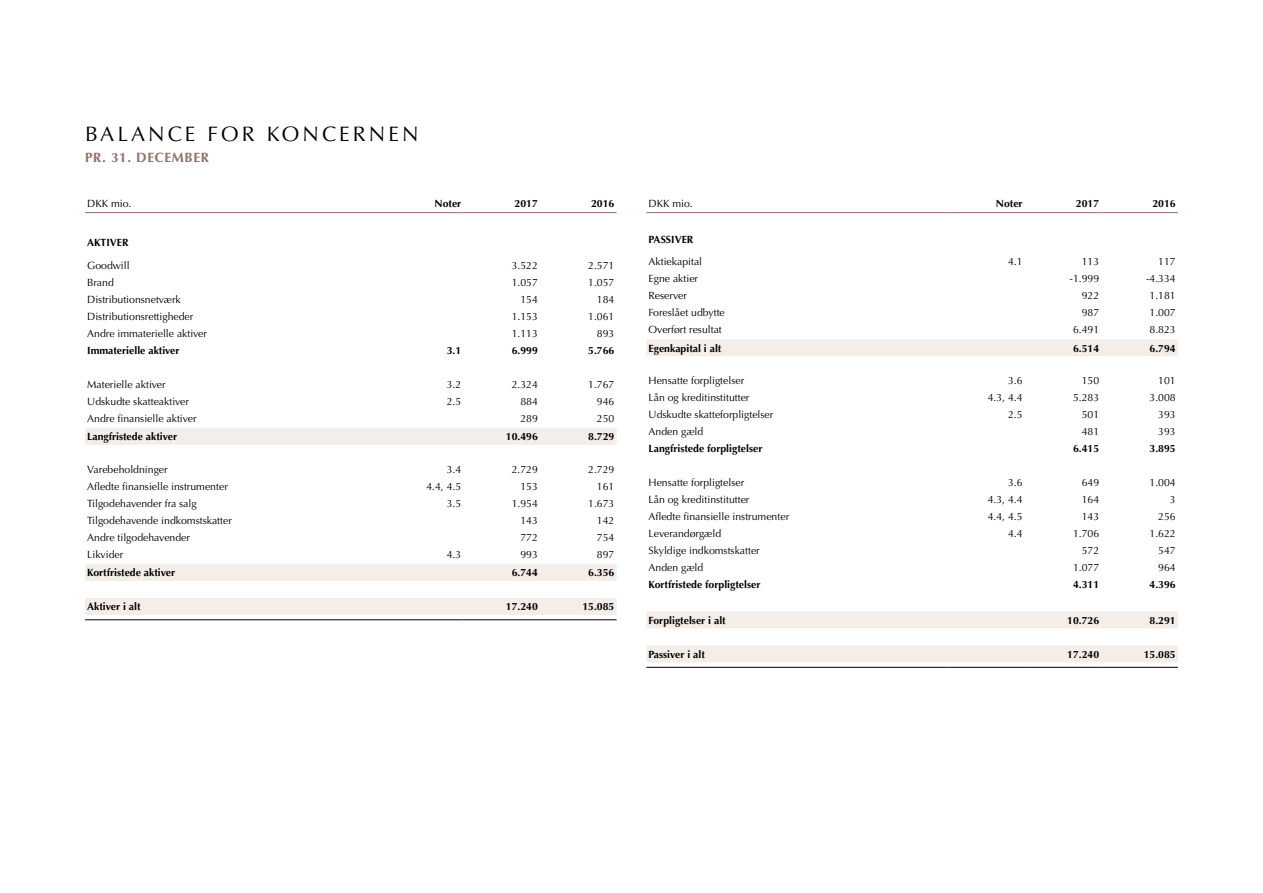
<style>
.page{position:relative;width:1263px;height:893px;background:#fff}
.page>*{position:absolute;margin:0;border:0;box-sizing:border-box;transform-origin:0 0}
.t1{font:21px "Optima LTCYR";letter-spacing:.15em;color:#000}
.t2{font:700 13.5px "Optima LTCYR";letter-spacing:.05em;color:#927168}
.t3{font:10.5px "Optima LT Std";color:#000}
.t4{font:700 10.5px "Optima LT Std";color:#000}
</style>
<div class="page">
<svg style="left:85px;top:428px;width:532px;height:187px"></svg>
<hr style="left:85px;top:212px;width:302px;height:1px;background:#927168">
<hr style="left:387px;top:212px;width:76px;height:1px;background:#927168">
<hr style="left:463px;top:212px;width:77px;height:1px;background:#927168">
<hr style="left:540px;top:212px;width:77px;height:1px;background:#927168">
<hr style="left:85px;top:619px;width:302px;height:1px;background:#000">
<hr style="left:387px;top:619px;width:76px;height:1px;background:#000">
<hr style="left:463px;top:619px;width:77px;height:1px;background:#000">
<hr style="left:540px;top:619px;width:77px;height:1px;background:#000">
<svg style="left:646px;top:339px;width:532px;height:323px"></svg>
<hr style="left:646px;top:212px;width:302px;height:1px;background:#927168">
<hr style="left:948px;top:212px;width:77px;height:1px;background:#927168">
<hr style="left:1025px;top:212px;width:76px;height:1px;background:#927168">
<hr style="left:1101px;top:212px;width:77px;height:1px;background:#927168">
<hr style="left:646px;top:667px;width:302px;height:1px;background:#000">
<hr style="left:948px;top:667px;width:77px;height:1px;background:#000">
<hr style="left:1025px;top:667px;width:76px;height:1px;background:#000">
<hr style="left:1101px;top:667px;width:77px;height:1px;background:#000">
<h1 class="t1" style="left:85px;top:121px;width:335px">BALANCE FOR KONCERNEN</h1>
<p class="t2" style="left:85px;top:148px;width:126px">PR. 31. DECEMBER</p>
<p class="t3" style="left:87px;top:198px;width:46px">DKK mio.</p>
<p class="t4" style="left:435px;top:198px;width:28px">Noter</p>
<p class="t4" style="left:515px;top:198px;width:25px">2017</p>
<p class="t4" style="left:591px;top:198px;width:25px">2016</p>
<p class="t4" style="left:87px;top:236px;width:43px">AKTIVER</p>
<p class="t3" style="left:87px;top:259px;width:44px">Goodwill</p>
<p class="t3" style="left:512px;top:259px;width:28px">3.522</p>
<p class="t3" style="left:588px;top:259px;width:28px">2.571</p>
<p class="t3" style="left:87px;top:276px;width:28px">Brand</p>
<p class="t3" style="left:512px;top:276px;width:28px">1.057</p>
<p class="t3" style="left:588px;top:276px;width:28px">1.057</p>
<p class="t3" style="left:87px;top:293px;width:95px">Distributionsnetværk</p>
<p class="t3" style="left:520px;top:293px;width:19px">154</p>
<p class="t3" style="left:597px;top:293px;width:19px">184</p>
<p class="t3" style="left:87px;top:310px;width:108px">Distributionsrettigheder</p>
<p class="t3" style="left:512px;top:310px;width:28px">1.153</p>
<p class="t3" style="left:588px;top:310px;width:28px">1.061</p>
<p class="t3" style="left:87px;top:327px;width:121px">Andre immaterielle aktiver</p>
<p class="t3" style="left:512px;top:327px;width:28px">1.113</p>
<p class="t3" style="left:597px;top:327px;width:19px">893</p>
<p class="t4" style="left:87px;top:344px;width:94px">Immaterielle aktiver</p>
<p class="t4" style="left:447px;top:344px;width:16px">3.1</p>
<p class="t4" style="left:512px;top:344px;width:28px">6.999</p>
<p class="t4" style="left:588px;top:344px;width:28px">5.766</p>
<p class="t3" style="left:87px;top:378px;width:80px">Materielle aktiver</p>
<p class="t3" style="left:447px;top:378px;width:16px">3.2</p>
<p class="t3" style="left:512px;top:378px;width:28px">2.324</p>
<p class="t3" style="left:588px;top:378px;width:28px">1.767</p>
<p class="t3" style="left:87px;top:395px;width:103px">Udskudte skatteaktiver</p>
<p class="t3" style="left:447px;top:395px;width:16px">2.5</p>
<p class="t3" style="left:520px;top:395px;width:19px">884</p>
<p class="t3" style="left:597px;top:395px;width:19px">946</p>
<p class="t3" style="left:87px;top:412px;width:111px">Andre finansielle aktiver</p>
<p class="t3" style="left:520px;top:412px;width:19px">289</p>
<p class="t3" style="left:597px;top:412px;width:19px">250</p>
<p class="t4" style="left:87px;top:430px;width:91px">Langfristede aktiver</p>
<p class="t4" style="left:506px;top:430px;width:34px">10.496</p>
<p class="t4" style="left:588px;top:430px;width:28px">8.729</p>
<p class="t3" style="left:87px;top:463px;width:82px">Varebeholdninger</p>
<p class="t3" style="left:447px;top:463px;width:16px">3.4</p>
<p class="t3" style="left:512px;top:463px;width:28px">2.729</p>
<p class="t3" style="left:588px;top:463px;width:28px">2.729</p>
<p class="t3" style="left:87px;top:480px;width:142px">Afledte finansielle instrumenter</p>
<p class="t3" style="left:426px;top:480px;width:37px">4.4, 4.5</p>
<p class="t3" style="left:520px;top:480px;width:19px">153</p>
<p class="t3" style="left:597px;top:480px;width:19px">161</p>
<p class="t3" style="left:87px;top:497px;width:111px">Tilgodehavender fra salg</p>
<p class="t3" style="left:447px;top:497px;width:16px">3.5</p>
<p class="t3" style="left:512px;top:497px;width:28px">1.954</p>
<p class="t3" style="left:588px;top:497px;width:28px">1.673</p>
<p class="t3" style="left:87px;top:514px;width:146px">Tilgodehavende indkomstskatter</p>
<p class="t3" style="left:520px;top:514px;width:19px">143</p>
<p class="t3" style="left:597px;top:514px;width:19px">142</p>
<p class="t3" style="left:87px;top:531px;width:104px">Andre tilgodehavender</p>
<p class="t3" style="left:520px;top:531px;width:19px">772</p>
<p class="t3" style="left:597px;top:531px;width:19px">754</p>
<p class="t3" style="left:87px;top:548px;width:38px">Likvider</p>
<p class="t3" style="left:447px;top:548px;width:16px">4.3</p>
<p class="t3" style="left:520px;top:548px;width:19px">993</p>
<p class="t3" style="left:597px;top:548px;width:19px">897</p>
<p class="t4" style="left:87px;top:567px;width:89px">Kortfristede aktiver</p>
<p class="t4" style="left:512px;top:567px;width:28px">6.744</p>
<p class="t4" style="left:588px;top:567px;width:28px">6.356</p>
<p class="t4" style="left:87px;top:601px;width:55px">Aktiver i alt</p>
<p class="t4" style="left:506px;top:601px;width:34px">17.240</p>
<p class="t4" style="left:582px;top:601px;width:34px">15.085</p>
<p class="t3" style="left:648px;top:198px;width:46px">DKK mio.</p>
<p class="t4" style="left:996px;top:198px;width:28px">Noter</p>
<p class="t4" style="left:1076px;top:198px;width:25px">2017</p>
<p class="t4" style="left:1152px;top:198px;width:25px">2016</p>
<p class="t4" style="left:648px;top:233px;width:46px">PASSIVER</p>
<p class="t3" style="left:648px;top:255px;width:55px">Aktiekapital</p>
<p class="t3" style="left:1008px;top:255px;width:16px">4.1</p>
<p class="t3" style="left:1082px;top:255px;width:19px">113</p>
<p class="t3" style="left:1158px;top:255px;width:19px">117</p>
<p class="t3" style="left:648px;top:272px;width:51px">Egne aktier</p>
<p class="t3" style="left:1069px;top:272px;width:31px">-1.999</p>
<p class="t3" style="left:1146px;top:272px;width:31px">-4.334</p>
<p class="t3" style="left:648px;top:289px;width:40px">Reserver</p>
<p class="t3" style="left:1082px;top:289px;width:19px">922</p>
<p class="t3" style="left:1149px;top:289px;width:28px">1.181</p>
<p class="t3" style="left:648px;top:306px;width:78px">Foreslået udbytte</p>
<p class="t3" style="left:1082px;top:306px;width:19px">987</p>
<p class="t3" style="left:1149px;top:306px;width:28px">1.007</p>
<p class="t3" style="left:648px;top:323px;width:75px">Overført resultat</p>
<p class="t3" style="left:1073px;top:323px;width:28px">6.491</p>
<p class="t3" style="left:1149px;top:323px;width:28px">8.823</p>
<p class="t4" style="left:648px;top:342px;width:74px">Egenkapital i alt</p>
<p class="t4" style="left:1073px;top:342px;width:28px">6.514</p>
<p class="t4" style="left:1149px;top:342px;width:28px">6.794</p>
<p class="t3" style="left:648px;top:374px;width:97px">Hensatte forpligtelser</p>
<p class="t3" style="left:1008px;top:374px;width:16px">3.6</p>
<p class="t3" style="left:1082px;top:374px;width:19px">150</p>
<p class="t3" style="left:1158px;top:374px;width:19px">101</p>
<p class="t3" style="left:648px;top:391px;width:102px">Lån og kreditinstitutter</p>
<p class="t3" style="left:988px;top:391px;width:37px">4.3, 4.4</p>
<p class="t3" style="left:1073px;top:391px;width:28px">5.283</p>
<p class="t3" style="left:1149px;top:391px;width:28px">3.008</p>
<p class="t3" style="left:648px;top:408px;width:126px">Udskudte skatteforpligtelser</p>
<p class="t3" style="left:1008px;top:408px;width:16px">2.5</p>
<p class="t3" style="left:1082px;top:408px;width:19px">501</p>
<p class="t3" style="left:1158px;top:408px;width:19px">393</p>
<p class="t3" style="left:648px;top:425px;width:56px">Anden gæld</p>
<p class="t3" style="left:1082px;top:425px;width:19px">481</p>
<p class="t3" style="left:1158px;top:425px;width:19px">393</p>
<p class="t4" style="left:648px;top:442px;width:115px">Langfristede forpligtelser</p>
<p class="t4" style="left:1073px;top:442px;width:28px">6.415</p>
<p class="t4" style="left:1149px;top:442px;width:28px">3.895</p>
<p class="t3" style="left:648px;top:477px;width:97px">Hensatte forpligtelser</p>
<p class="t3" style="left:1008px;top:477px;width:16px">3.6</p>
<p class="t3" style="left:1082px;top:477px;width:19px">649</p>
<p class="t3" style="left:1149px;top:477px;width:28px">1.004</p>
<p class="t3" style="left:648px;top:494px;width:102px">Lån og kreditinstitutter</p>
<p class="t3" style="left:988px;top:494px;width:37px">4.3, 4.4</p>
<p class="t3" style="left:1082px;top:494px;width:19px">164</p>
<p class="t3" style="left:1170px;top:494px;width:7px">3</p>
<p class="t3" style="left:648px;top:511px;width:142px">Afledte finansielle instrumenter</p>
<p class="t3" style="left:988px;top:511px;width:37px">4.4, 4.5</p>
<p class="t3" style="left:1082px;top:511px;width:19px">143</p>
<p class="t3" style="left:1158px;top:511px;width:19px">256</p>
<p class="t3" style="left:648px;top:528px;width:74px">Leverandørgæld</p>
<p class="t3" style="left:1008px;top:528px;width:16px">4.4</p>
<p class="t3" style="left:1073px;top:528px;width:28px">1.706</p>
<p class="t3" style="left:1149px;top:528px;width:28px">1.622</p>
<p class="t3" style="left:648px;top:545px;width:113px">Skyldige indkomstskatter</p>
<p class="t3" style="left:1082px;top:545px;width:19px">572</p>
<p class="t3" style="left:1158px;top:545px;width:19px">547</p>
<p class="t3" style="left:648px;top:562px;width:56px">Anden gæld</p>
<p class="t3" style="left:1073px;top:562px;width:28px">1.077</p>
<p class="t3" style="left:1158px;top:562px;width:19px">964</p>
<p class="t4" style="left:648px;top:579px;width:114px">Kortfristede forpligtelser</p>
<p class="t4" style="left:1073px;top:579px;width:28px">4.311</p>
<p class="t4" style="left:1149px;top:579px;width:28px">4.396</p>
<p class="t4" style="left:648px;top:614px;width:79px">Forpligtelser i alt</p>
<p class="t4" style="left:1067px;top:614px;width:34px">10.726</p>
<p class="t4" style="left:1149px;top:614px;width:28px">8.291</p>
<p class="t4" style="left:648px;top:648px;width:58px">Passiver i alt</p>
<p class="t4" style="left:1067px;top:648px;width:34px">17.240</p>
<p class="t4" style="left:1144px;top:648px;width:34px">15.085</p>
</div>
